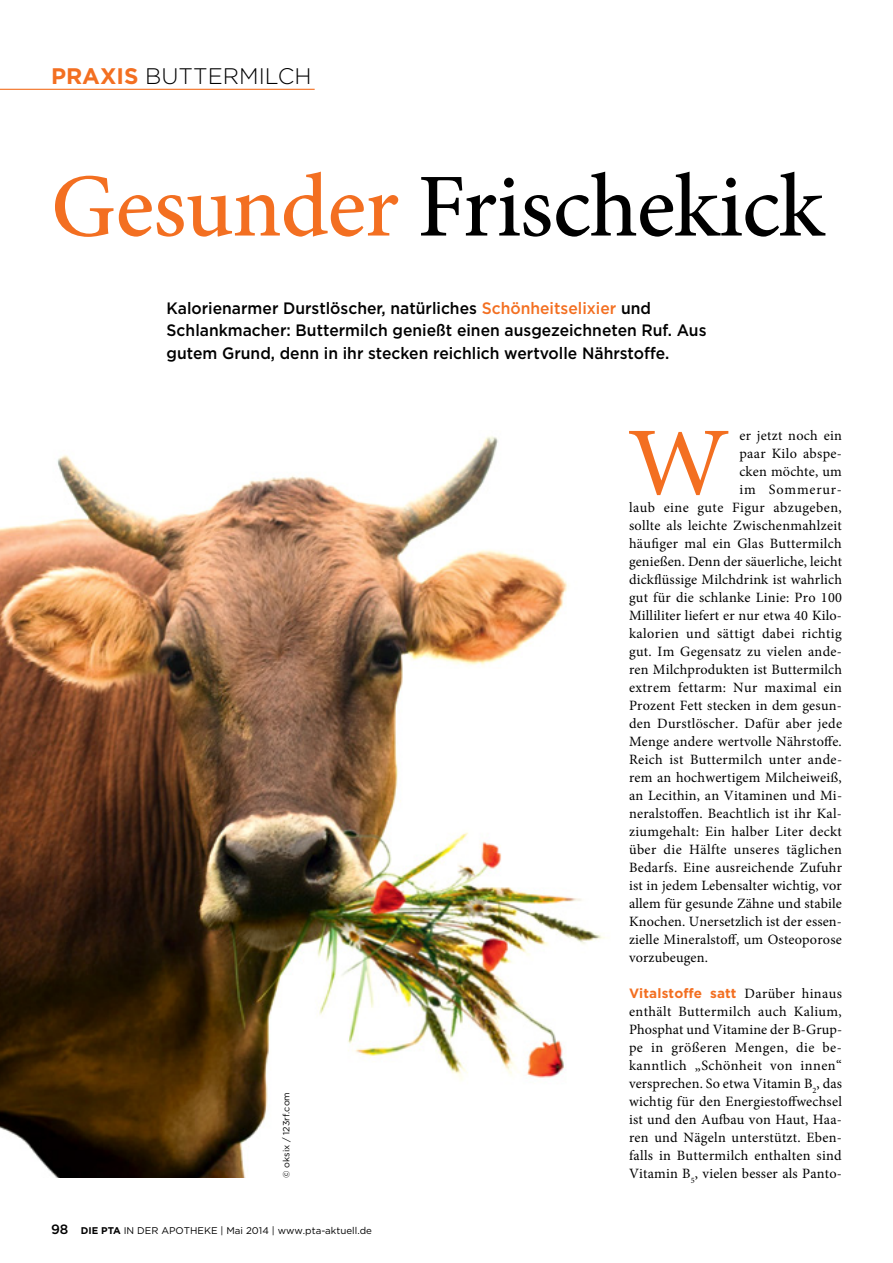
<style>
.page{position:relative;width:893px;height:1263px;background:#fff}
.page>*{position:absolute;margin:0;border:0;box-sizing:border-box;transform-origin:0 0}
.t1{font:97.2px "Minion Pro";color:#f36f21;scale:1.09 1}
.t2{font:500 90px "Minion Pro";letter-spacing:-.01em;color:#000}
.t3{font:300 22.5px "Gotham";color:#000}
.t4{font:500 16.5px/22.5px "Gotham";color:#000;scale:.95 1}
.t5{font:14.25px/18px "Minion Pro";letter-spacing:.02em;color:#000;text-align:justify}
.t6{font:14.25px "Minion Pro";letter-spacing:.055em;color:#000}
.t7{font:700 13.5px "Gotham";letter-spacing:.01em;color:#f36f21}
.t8{font:9.75px "Gotham";color:#000}
.t9{font:9px "Gotham";color:#000}
.s1{font-weight:700;color:#f36f21}
.s2{color:#f36f21}
.s3{font-weight:500;font-size:13.5px}
.s4{font-weight:700}
.s5{font-family:"Minion Pro";font-weight:400;font-size:14.25px;color:#000}
</style>
<div class="page">
<img style="left:0;top:436px;width:605px;height:742px">
<hr style="left:0;top:89px;width:315px;height:1px;background:#f36f21">
<h3 class="t3" style="left:51px;top:62px;width:262px"><span class="s1">PRAXIS</span> BUTTERMILCH</h3>
<h2 class="t2" style="left:51px;top:146px;width:774px"><span class="s2">Gesunder</span> Frischekick</h2>
<p class="t4" style="left:167px;top:296px;width:570px">Kalorienarmer Durstlöscher, natürliches <span class="s2">Schönheitselixier</span> und<br>Schlankmacher: Buttermilch genießt einen ausgezeichneten Ruf. Aus gutem Grund, denn in ihr stecken reichlich wertvolle Nährstoffe.</p>
<p class="t9" style="left:280px;top:1178px;width:87px;rotate:-90deg">© oksix / 123rf.com</p>
<p class="t8" style="left:51px;top:1224px;width:322px"><span class="s3">98</span> <span class="s4">DIE PTA</span> IN DER APOTHEKE | Mai 2014 | www.pta-aktuell.de</p>
<h1 class="t1" style="left:627px;top:398px;width:96px">W</h1>
<p class="t5" style="left:739px;top:427px;width:104px">er jetzt noch ein</p>
<p class="t5" style="left:739px;top:445px;width:104px">paar Kilo abspe-</p>
<p class="t5" style="left:739px;top:463px;width:104px">cken möchte, um</p>
<p class="t6" style="left:739px;top:480px;width:104px">im Sommerur-</p>
<p class="t5" style="left:629px;top:499px;width:214px">laub eine gute Figur abzugeben,</p>
<p class="t5" style="left:629px;top:517px;width:214px">sollte als leichte Zwischenmahlzeit</p>
<p class="t5" style="left:629px;top:535px;width:214px">häufiger mal ein Glas Buttermilch</p>
<p class="t5" style="left:629px;top:553px;width:215px">genießen. Denn der säuerliche, leicht</p>
<p class="t5" style="left:629px;top:571px;width:214px">dickflüssige Milchdrink ist wahrlich</p>
<p class="t5" style="left:629px;top:589px;width:214px">gut für die schlanke Linie: Pro 100</p>
<p class="t5" style="left:629px;top:607px;width:214px">Milliliter liefert er nur etwa 40 Kilo-</p>
<p class="t5" style="left:629px;top:625px;width:214px">kalorien und sättigt dabei richtig</p>
<p class="t5" style="left:629px;top:643px;width:214px">gut. Im Gegensatz zu vielen ande-</p>
<p class="t5" style="left:629px;top:661px;width:214px">ren Milchprodukten ist Buttermilch</p>
<p class="t5" style="left:629px;top:679px;width:215px">extrem fettarm: Nur maximal ein</p>
<p class="t5" style="left:629px;top:697px;width:214px">Prozent Fett stecken in dem gesun-</p>
<p class="t5" style="left:629px;top:715px;width:215px">den Durstlöscher. Dafür aber jede</p>
<p class="t5" style="left:629px;top:733px;width:214px">Menge andere wertvolle Nährstoffe.</p>
<p class="t5" style="left:629px;top:751px;width:215px">Reich ist Buttermilch unter ande-</p>
<p class="t5" style="left:629px;top:769px;width:214px">rem an hochwertigem Milcheiweiß,</p>
<p class="t5" style="left:629px;top:787px;width:215px">an Lecithin, an Vitaminen und Mi-</p>
<p class="t5" style="left:629px;top:805px;width:214px">neralstoffen. Beachtlich ist ihr Kal-</p>
<p class="t5" style="left:629px;top:823px;width:214px">ziumgehalt: Ein halber Liter deckt</p>
<p class="t5" style="left:629px;top:841px;width:214px">über die Hälfte unseres täglichen</p>
<p class="t5" style="left:629px;top:859px;width:215px">Bedarfs. Eine ausreichende Zufuhr</p>
<p class="t5" style="left:629px;top:877px;width:214px">ist in jedem Lebensalter wichtig, vor</p>
<p class="t5" style="left:629px;top:895px;width:214px">allem für gesunde Zähne und stabile</p>
<p class="t5" style="left:629px;top:913px;width:214px">Knochen. Unersetzlich ist der essen-</p>
<p class="t5" style="left:629px;top:931px;width:214px">zielle Mineralstoff, um Osteoporose</p>
<p class="t5" style="left:629px;top:949px;width:80px">vorzubeugen.</p>
<p class="t7" style="left:629px;top:984px;width:214px">Vitalstoffe satt <span class="s5">Darüber hinaus</span></p>
<p class="t5" style="left:629px;top:1003px;width:215px">enthält Buttermilch auch Kalium, Phosphat und Vitamine der B-Grup&shy;pe in größeren Mengen, die be&shy;kanntlich „Schönheit von innen“ versprechen. So etwa Vitamin B<sub>2</sub>, das wichtig für den Energiestoffwechsel ist und den Aufbau von Haut, Haa&shy;ren und Nägeln unterstützt. Eben&shy;falls in Buttermilch enthalten sind Vitamin B<sub>5</sub>, vielen besser als Panto-</p>
</div>
